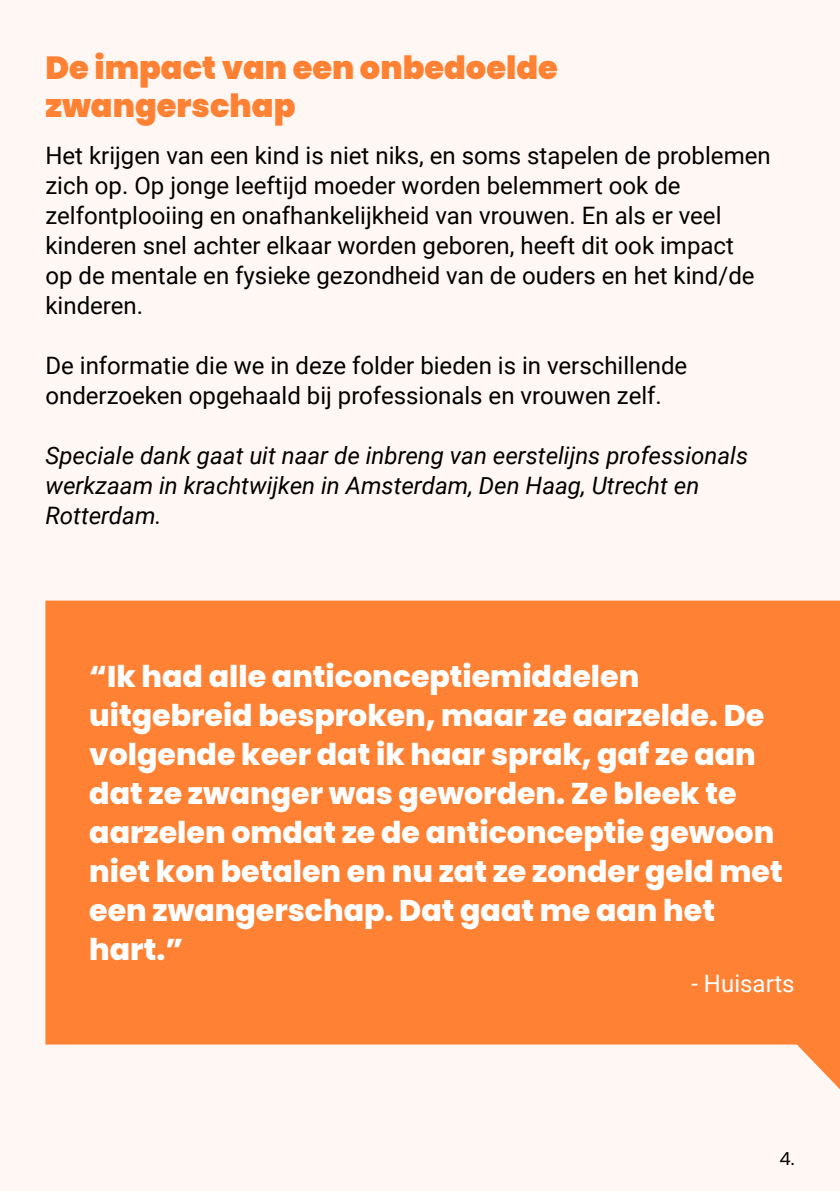
<style>
.page{position:relative;width:840px;height:1191px;background:#fff}
.page>*{position:absolute;margin:0;border:0;box-sizing:border-box;transform-origin:0 0}
.t1{font:900 32px/38.4px "Poppins";color:#ff8133}
.t2{font:800 30px/39px "Poppins";color:#fff}
.t3{font:24px/30px "Roboto";color:#000}
.t4{font:italic 24px/30px "Roboto";color:#000}
.t5{font:24px "Roboto";color:#fff}
.t6{font:18px "Poppins";color:#000}
</style>
<div class="page">
<div style="left:0;top:0;width:839px;height:1191px;background:#fff7f3"></div>
<svg style="left:45px;top:600px;width:794px;height:488px;background:#ff8b44"></svg>
<h1 class="t1" style="left:45px;top:49px;width:513px">De impact van een onbedoelde zwangerschap</h1>
<p class="t3" style="left:45px;top:139px;width:726px">Het krijgen van een kind is niet niks, en soms stapelen de problemen zich op. Op jonge leeftijd moeder worden belemmert ook de zelfontplooiing en onafhankelijkheid van vrouwen. En als er veel kinderen snel achter elkaar worden geboren, heeft dit ook impact<br>op de mentale en fysieke gezondheid van de ouders en het kind/de kinderen.</p>
<p class="t3" style="left:45px;top:349px;width:643px">De informatie die we in deze folder bieden is in verschillende onderzoeken opgehaald bij professionals en vrouwen zelf.</p>
<p class="t4" style="left:45px;top:439px;width:704px">Speciale dank gaat uit naar de inbreng van eerstelijns professionals werkzaam in krachtwijken in Amsterdam, Den Haag, Utrecht en<br>Rotterdam.</p>
<p class="t2" style="left:89px;top:657px;width:694px">“Ik had alle anticonceptiemiddelen uitgebreid besproken, maar ze aarzelde. De volgende keer dat ik haar sprak, gaf ze aan dat ze zwanger was geworden. Ze bleek te aarzelen omdat ze de anticonceptie gewoon niet kon betalen en nu zat ze zonder geld met een zwangerschap. Dat gaat me aan het hart.”</p>
<p class="t5" style="left:691px;top:966px;width:105px">- Huisarts</p>
<p class="t6" style="left:779px;top:1147px;width:17px">4.</p>
</div>
